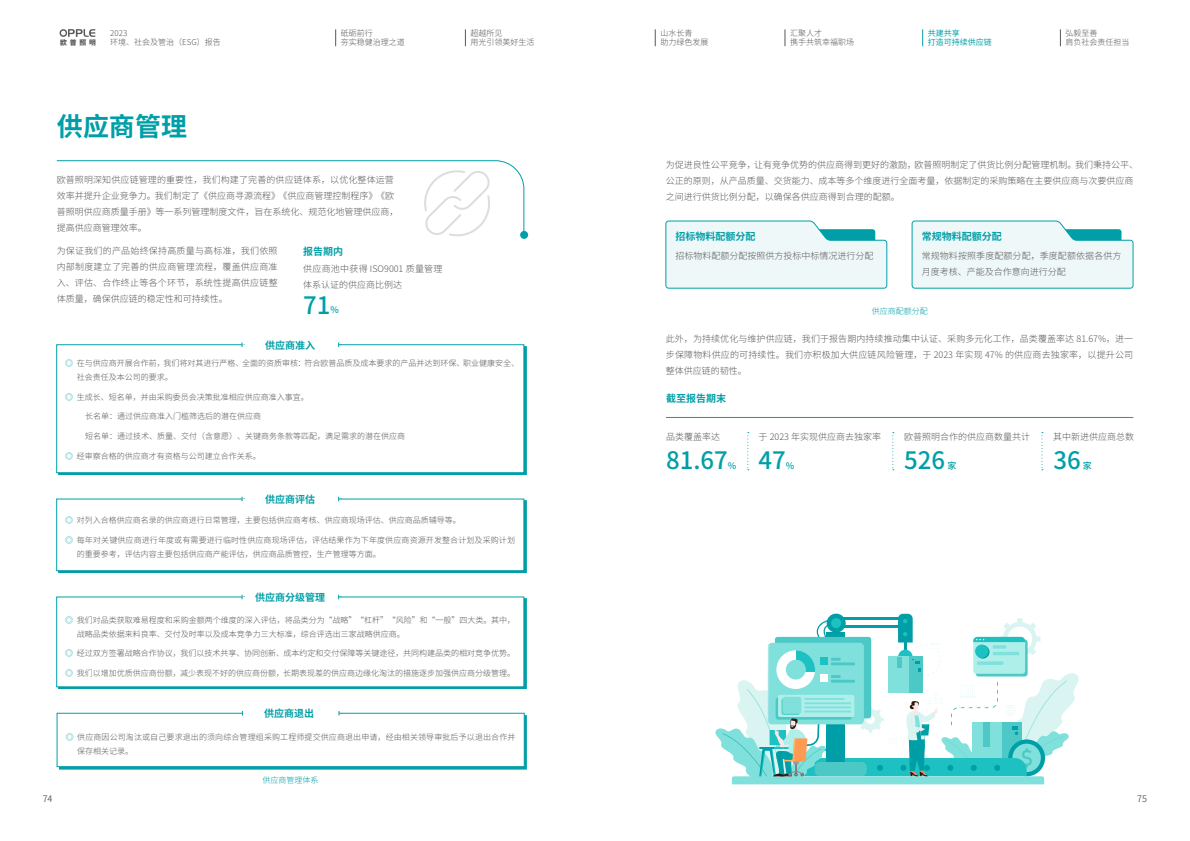
<style>
.page{position:relative;width:1190px;height:841px;background:#fff}
.page>*{position:absolute;margin:0;border:0;box-sizing:border-box;transform-origin:0 0}
.t1{font:700 26px "Source Han Sans SC";letter-spacing:.005em;color:#009fa8}
.t2{font:500 24px "Source Han Sans SC";color:#009fa8}
.t3{font:700 10px "Source Han Sans SC";color:#009fa8}
.t4{font:300 9px/16px "Source Han Sans SC";color:#595757}
.t5{font:500 9px "Source Han Sans SC";color:#009fa8}
.t6{font:9px "Source Han Sans SC";color:#595757}
.t7{font:300 8px/9.6px "Source Han Sans SC";color:#595757}
.t8{font:300 8px "Source Han Sans SC";color:#009fa8}
.t9{font:8px/9.6px "Source Han Sans SC";color:#009fa8}
.t10{font:800 6.8px "Source Han Sans SC";color:#595757}
.s1{color:#009fa8}
</style>
<div class="page">
<svg style="left:335px;top:29px;width:1px;height:17px"></svg>
<svg style="left:465px;top:29px;width:1px;height:17px"></svg>
<svg style="left:785px;top:29px;width:1px;height:17px"></svg>
<svg style="left:922px;top:29px;width:1px;height:17px"></svg>
<svg style="left:1060px;top:29px;width:1px;height:17px"></svg>
<svg style="left:655px;top:29px;width:1px;height:17px"></svg>
<svg style="left:60px;top:29px;width:35px;height:8px"></svg>
<div style="left:520px;top:231px;width:8px;height:8px;background:#009fa8;border-radius:50%"></div>
<svg style="left:56px;top:344px;width:468px;height:129px"></svg>
<div style="left:58px;top:499px;width:468px;height:74px;background:#009fa8"></div>
<div style="left:56px;top:497px;width:468px;height:74px;background:#fff"></div>
<div style="left:58px;top:597px;width:468px;height:92px;background:#009fa8"></div>
<div style="left:56px;top:596px;width:468px;height:91px;background:#fff"></div>
<svg style="left:56px;top:160px;width:468px;height:78px"></svg>
<div style="left:59px;top:713px;width:468px;height:56px;background:#009fa8"></div>
<div style="left:57px;top:711px;width:468px;height:56px;background:#fff"></div>
<svg style="left:665px;top:221px;width:222px;height:68px"></svg>
<svg style="left:912px;top:221px;width:222px;height:68px"></svg>
<hr style="left:666px;top:417px;width:467px;height:1px;background:#009fa8">
<svg style="left:747px;top:432px;width:2px;height:38px"></svg>
<svg style="left:892px;top:432px;width:2px;height:38px"></svg>
<svg style="left:1041px;top:432px;width:2px;height:38px"></svg>
<svg style="left:715px;top:614px;width:364px;height:170px"></svg>
<p class="t10" style="left:60px;top:39px;width:37px">欧普照明</p>
<p class="t7" style="left:110px;top:28px;width:112px">2023<br>环境、社会及管治（ESG）报告</p>
<p class="t7" style="left:341px;top:28px;width:65px">砥砺前行<br>夯实稳健治理之道</p>
<p class="t7" style="left:471px;top:28px;width:65px">超越所见<br>用光引领美好生活</p>
<p class="t7" style="left:790px;top:28px;width:65px">汇聚人才<br>携手共筑幸福职场</p>
<p class="t9" style="left:928px;top:28px;width:65px">共建共享<br>打造可持续供应链</p>
<p class="t7" style="left:1066px;top:28px;width:65px">弘毅至善<br>肩负社会责任担当</p>
<p class="t7" style="left:660px;top:28px;width:49px">山水长青<br>助力绿色发展</p>
<h1 class="t1" style="left:57px;top:112px;width:132px">供应商管理</h1>
<p class="t4" style="left:57px;top:172px;width:343px">欧普照明深知供应链管理的重要性，我们构建了完善的供应链体系，以优化整体运营效率并提升企业竞争力。我们制定了《供应商寻源流程》《供应商管理控制程序》《欧普照明供应商质量手册》等一系列管理制度文件，旨在系统化、规范化地管理供应商，提高供应商管理效率。</p>
<p class="t4" style="left:57px;top:243px;width:223px;text-align:justify">为保证我们的产品始终保持高质量与高标准，我们依照内部制度建立了完善的供应商管理流程，覆盖供应商准入、评估、合作终止等各个环节，系统性提高供应链整体质量，确保供应链的稳定性和可持续性。</p>
<p class="t3" style="left:303px;top:245px;width:41px">报告期内</p>
<p class="t4" style="left:303px;top:261px;width:141px">供应商池中获得 ISO9001 质量管理体系认证的供应商比例达</p>
<h2 class="t2" style="left:303px;top:291px;width:29px">71</h2>
<p class="t5" style="left:331px;top:305px;width:10px">%</p>
<p class="t3" style="left:265px;top:339px;width:51px">供应商准入</p>
<p class="t7" style="left:77px;top:356px;width:444px;line-height:14px;text-indent:-12px"><span class="s1">◎</span> 在与供应商开展合作前，我们将对其进行严格、全面的资质审核：符合欧普品质及成本要求的产品并达到环保、职业健康安全、社会责任及本公司的要求。</p>
<p class="t7" style="left:65px;top:392px;width:245px"><span class="s1">◎</span> 生成长、短名单，并由采购委员会决策批准相应供应商准入事宜。</p>
<p class="t7" style="left:85px;top:412px;width:177px">长名单：通过供应商准入门槛筛选后的潜在供应商</p>
<p class="t7" style="left:85px;top:432px;width:321px">短名单：通过技术、质量、交付（含意愿）、关键商务条款等匹配，满足需求的潜在供应商</p>
<p class="t7" style="left:65px;top:451px;width:197px"><span class="s1">◎</span> 经审察合格的供应商才有资格与公司建立合作关系。</p>
<p class="t3" style="left:265px;top:494px;width:51px">供应商评估</p>
<p class="t7" style="left:65px;top:516px;width:397px"><span class="s1">◎</span> 对列入合格供应商名录的供应商进行日常管理，主要包括供应商考核、供应商现场评估、供应商品质辅导等。</p>
<p class="t7" style="left:77px;top:533px;width:440px;line-height:14px;text-indent:-12px"><span class="s1">◎</span> 每年对关键供应商进行年度或有需要进行临时性供应商现场评估，评估结果作为下年度供应商资源开发整合计划及采购计划的重要参考，评估内容主要包括供应商产能评估，供应商品质管控，生产管理等方面。</p>
<p class="t3" style="left:255px;top:591px;width:72px">供应商分级管理</p>
<p class="t7" style="left:77px;top:613px;width:440px;line-height:14px;text-indent:-12px"><span class="s1">◎</span> 我们对品类获取难易程度和采购金额两个维度的深入评估，将品类分为“战略”“杠杆”“风险”和“一般”四大类。其中，战略品类依据来料良率、交付及时率以及成本竞争力三大标准，综合评选出三家战略供应商。</p>
<p class="t7" style="left:65px;top:649px;width:451px"><span class="s1">◎</span> 经过双方签署战略合作协议，我们以技术共享、协同创新、成本约定和交付保障等关键途径，共同构建品类的相对竞争优势。</p>
<p class="t7" style="left:65px;top:668px;width:451px"><span class="s1">◎</span> 我们以增加优质供应商份额，减少表现不好的供应商份额，长期表现差的供应商边缘化淘汰的措施逐步加强供应商分级管理。</p>
<p class="t3" style="left:264px;top:708px;width:51px">供应商退出</p>
<p class="t7" style="left:77px;top:730px;width:440px;line-height:14px;text-indent:-12px"><span class="s1">◎</span> 供应商因公司淘汰或自己要求退出的须向综合管理组采购工程师提交供应商退出申请，经由相关领导审批后予以退出合作并保存相关记录。</p>
<p class="t8" style="left:262px;top:776px;width:57px">供应商管理体系</p>
<p class="t4" style="left:666px;top:157px;width:474px">为促进良性公平竞争，让有竞争优势的供应商得到更好的激励，欧普照明制定了供货比例分配管理机制。我们秉持公平、公正的原则，从产品质量、交货能力、成本等多个维度进行全面考量，依据制定的采购策略在主要供应商与次要供应商之间进行供货比例分配，以确保各供应商得到合理的配额。</p>
<p class="t3" style="left:676px;top:230px;width:81px">招标物料配额分配</p>
<p class="t3" style="left:922px;top:230px;width:81px">常规物料配额分配</p>
<p class="t4" style="left:676px;top:248px;width:199px">招标物料配额分配按照供方投标中标情况进行分配</p>
<p class="t4" style="left:922px;top:248px;width:201px">常规物料按照季度配额分配，季度配额依据各供方月度考核、产能及合作意向进行分配</p>
<p class="t8" style="left:872px;top:307px;width:57px">供应商配额分配</p>
<p class="t4" style="left:666px;top:331px;width:469px;text-align:justify">此外，为持续优化与维护供应链，我们于报告期内持续推动集中认证、采购多元化工作，品类覆盖率达 81.67%，进一步保障物料供应的可持续性。我们亦积极加大供应链风险管理，于 2023 年实现 47% 的供应商去独家率，以提升公司整体供应链的韧性。</p>
<p class="t3" style="left:666px;top:393px;width:61px">截至报告期末</p>
<p class="t4" style="left:666px;top:429px;width:55px">品类覆盖率达</p>
<h2 class="t2" style="left:666px;top:447px;width:63px">81.67</h2>
<p class="t5" style="left:728px;top:460px;width:10px">%</p>
<p class="t4" style="left:758px;top:429px;width:124px">于 2023 年实现供应商去独家率</p>
<h2 class="t2" style="left:758px;top:447px;width:29px">47</h2>
<p class="t5" style="left:786px;top:460px;width:10px">%</p>
<p class="t4" style="left:904px;top:429px;width:127px">欧普照明合作的供应商数量共计</p>
<h2 class="t2" style="left:904px;top:447px;width:43px">526</h2>
<p class="t5" style="left:947px;top:460px;width:10px">家</p>
<p class="t4" style="left:1053px;top:429px;width:82px">其中新进供应商总数</p>
<h2 class="t2" style="left:1053px;top:447px;width:29px">36</h2>
<p class="t5" style="left:1083px;top:460px;width:10px">家</p>
<p class="t6" style="left:43px;top:794px;width:11px">74</p>
<p class="t6" style="left:1137px;top:794px;width:11px">75</p>
</div>
